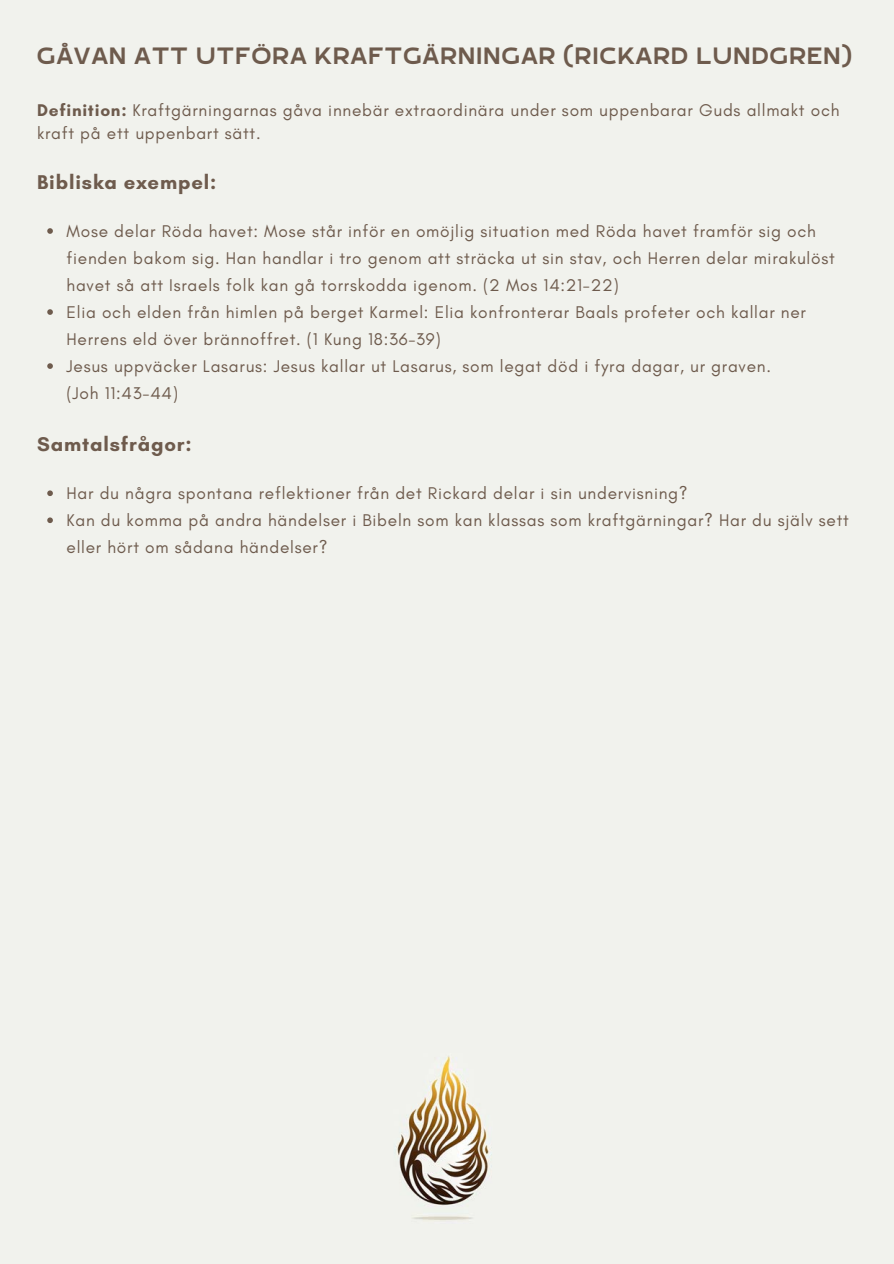
<style>
.page{position:relative;width:894px;height:1264px;background:#fff}
.page>*{position:absolute;margin:0;border:0;box-sizing:border-box;transform-origin:0 0}
.t1{font:31.2px "RTL Banana Bold";letter-spacing:.045em;color:#6e5b4d}
.t2{font:700 20.25px "Glacial Indifference";letter-spacing:.045em;color:#6e5b4d}
.t3{font:17.25px/27px "Glacial Indifference";letter-spacing:.045em;color:#6e5b4d}
.s1{font-weight:700}
</style>
<div class="page">
<div style="left:0;top:0;width:893px;height:1263px;background:#f1f2ed"></div>
<svg style="left:47px;top:228px;width:6px;height:6px"></svg>
<svg style="left:47px;top:309px;width:6px;height:6px"></svg>
<svg style="left:47px;top:363px;width:6px;height:6px"></svg>
<svg style="left:47px;top:490px;width:6px;height:6px"></svg>
<svg style="left:47px;top:517px;width:6px;height:6px"></svg>
<img style="left:397px;top:1056px;width:95px;height:164px">
<h1 class="t1" style="left:37px;top:41px;width:815px">GÅVAN ATT UTFÖRA KRAFTGÄRNINGAR (RICKARD LUNDGREN)</h1>
<p class="t3" style="left:37px;top:98px;width:803px;line-height:23.7px"><span class="s1">Definition:</span> Kraftgärningarnas gåva innebär extraordinära under som uppenbarar Guds allmakt och kraft på ett uppenbart sätt.</p>
<h2 class="t2" style="left:37px;top:169px;width:181px">Bibliska exempel:</h2>
<p class="t3" style="left:66px;top:218px;width:769px">Mose delar Röda havet: Mose står inför en omöjlig situation med Röda havet framför sig och fienden bakom sig. Han handlar i tro genom att sträcka ut sin stav, och Herren delar mirakulöst havet så att Israels folk kan gå torrskodda igenom. (2 Mos 14:21-22)</p>
<p class="t3" style="left:66px;top:299px;width:740px">Elia och elden från himlen på berget Karmel: Elia konfronterar Baals profeter och kallar ner<br>Herrens eld över brännoffret. (1 Kung 18:36-39)</p>
<p class="t3" style="left:66px;top:353px;width:705px">Jesus uppväcker Lasarus: Jesus kallar ut Lasarus, som legat död i fyra dagar, ur graven. (Joh 11:43-44)</p>
<h2 class="t2" style="left:37px;top:432px;width:156px">Samtalsfrågor:</h2>
<p class="t3" style="left:66px;top:480px;width:622px">Har du några spontana reflektioner från det Rickard delar i sin undervisning?</p>
<p class="t3" style="left:66px;top:507px;width:783px">Kan du komma på andra händelser i Bibeln som kan klassas som kraftgärningar? Har du själv sett eller hört om sådana händelser?</p>
</div>
